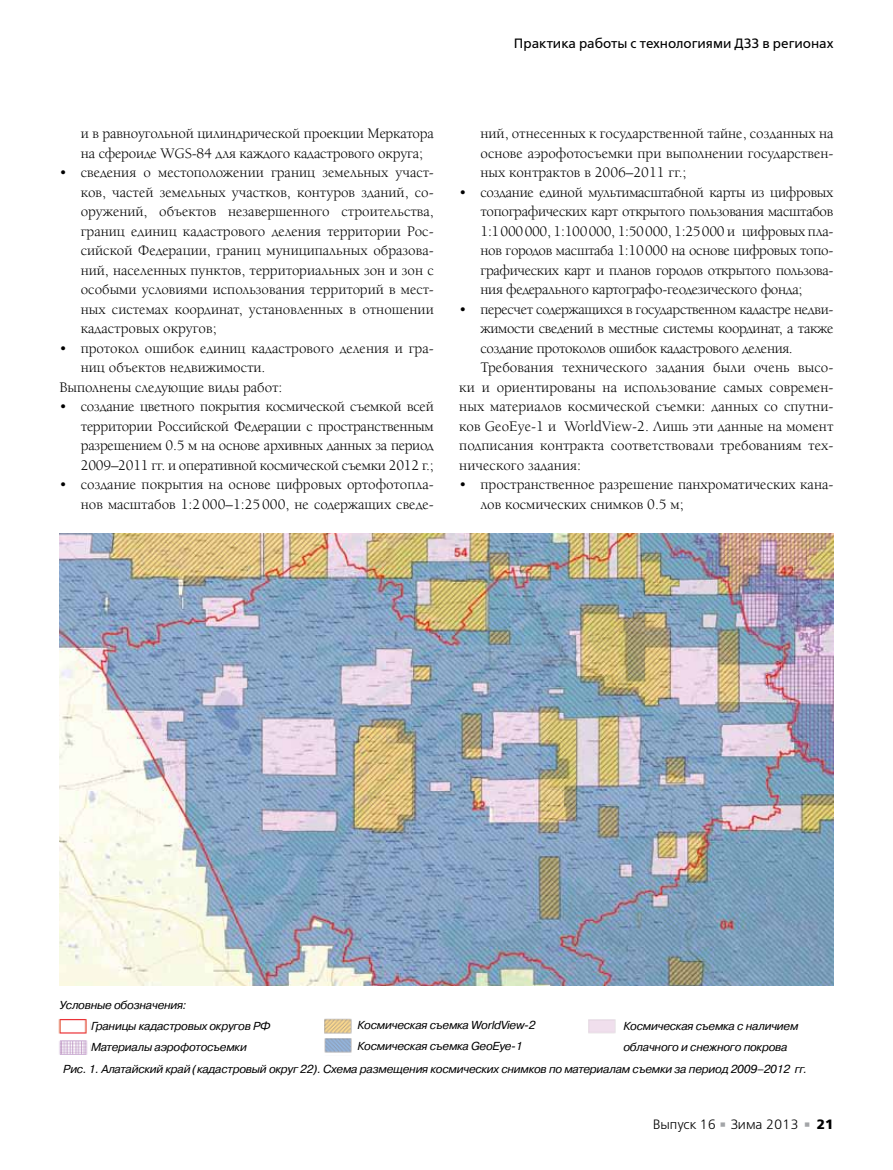
<style>
.page{position:relative;width:893px;height:1170px;background:#fff}
.page>*{position:absolute;margin:0;border:0;box-sizing:border-box;transform-origin:0 0}
.t1{font:15px/19.5px "Alliance";color:#000;text-align:justify}
.t2{font:15px "Alliance";letter-spacing:-.02em;color:#000}
.t3{font:13.5px "Free Set C";color:#000}
.t4{font:300 13.5px "Free Set C";color:#000}
.t5{font:italic 500 11.55px/21.1px "Pragmatica C";letter-spacing:-.02em;color:#000}
.s1{font-family:"Sylfaen";font-weight:400;font-size:19.5px;color:#a3a5a8}
.s2{font-weight:700}
</style>
<div class="page">
<img style="left:60px;top:533px;width:774px;height:452px">
<img style="left:58px;top:1019px;width:29px;height:15px">
<img style="left:59px;top:1040px;width:29px;height:15px">
<img style="left:324px;top:1018px;width:28px;height:16px">
<img style="left:324px;top:1038px;width:28px;height:15px">
<img style="left:588px;top:1019px;width:28px;height:15px">
<p class="t3" style="left:514px;top:36px;width:321px">Практика работы с технологиями ДЗЗ в регионах</p>
<p class="t1" style="left:81px;top:123px;width:354px">и в равноугольной цилиндрической проекции Меркатора на сфероиде WGS-84 для каждого кадастрового округа;</p>
<p class="t1" style="left:81px;top:162px;width:354px;text-indent:-21px">• сведения о местоположении границ земельных участ&shy;ков, частей земельных участков, контуров зданий, со&shy;оружений, объектов незавершенного строительства, границ единиц кадастрового деления территории Рос&shy;сийской Федерации, границ муниципальных образова&shy;ний, населенных пунктов, территориальных зон и зон с особыми условиями использования территорий в мест&shy;ных системах координат, установленных в отношении кадастровых округов;</p>
<p class="t1" style="left:60px;top:338px;width:376px">• протокол ошибок единиц кадастрового деления и гра-</p>
<p class="t1" style="left:81px;top:357px;width:186px">ниц объектов недвижимости.</p>
<p class="t1" style="left:60px;top:377px;width:224px">Выполнены следующие виды работ:</p>
<p class="t1" style="left:81px;top:396px;width:354px;text-indent:-21px">• создание цветного покрытия космической съемкой всей территории Российской Федерации с пространственным разрешением 0.5 м на основе архивных данных за период 2009–2011 гг. и оперативной космической съемки 2012 г.;</p>
<p class="t1" style="left:60px;top:474px;width:376px;text-align:right">• создание покрытия на основе цифровых ортофотопла&shy;нов масштабов 1:2000–1:25000, не содержащих сведе-</p>
<p class="t1" style="left:480px;top:123px;width:354px">ний, отнесенных к государственной тайне, созданных на основе аэрофотосъемки при выполнении государствен&shy;ных контрактов в 2006–2011 гг.;</p>
<p class="t1" style="left:480px;top:182px;width:354px;text-indent:-21px">• создание единой мультимасштабной карты из цифровых топографических карт открытого пользования масштабов 1:1000000, 1:100000, 1:50000, 1:25000 и цифровых пла&shy;нов городов масштаба 1:10000 на основе цифровых топо&shy;графических карт и планов городов открытого пользова&shy;ния федерального картографо-геодезического фонда;</p>
<p class="t2" style="left:459px;top:300px;width:376px">• пересчет содержащихся в государственном кадастре недви-</p>
<p class="t2" style="left:480px;top:319px;width:354px">жимости сведений в местные системы координат, а также</p>
<p class="t2" style="left:480px;top:339px;width:314px">создание протоколов ошибок кадастрового деления.</p>
<p class="t1" style="left:480px;top:357px;width:354px">Требования технического задания были очень высо-</p>
<p class="t1" style="left:459px;top:377px;width:376px">ки и ориентированы на использование самых современ-</p>
<p class="t1" style="left:459px;top:396px;width:376px">ных материалов космической съемки: данных со спутни-</p>
<p class="t1" style="left:459px;top:416px;width:376px">ков GeoEye-1 и WorldView-2. Лишь эти данные на момент</p>
<p class="t1" style="left:459px;top:435px;width:376px">подписания контракта соответствовали требованиям тех-</p>
<p class="t1" style="left:459px;top:455px;width:123px">нического задания:</p>
<p class="t1" style="left:480px;top:474px;width:354px;text-indent:-21px">• пространственное разрешение панхроматических кана&shy;лов космических снимков 0.5 м;</p>
<p class="t5" style="left:91px;top:994px;width:181px;text-indent:-32px">Условные обозначения:<br>Границы кадастровых округов РФ<br>Материалы аэрофотосъемки</p>
<p class="t5" style="left:357px;top:1014px;width:180px">Космическая съeмка WorldView-2<br>Космическая съeмка GeoEye-1</p>
<p class="t5" style="left:623px;top:1015px;width:177px">Космическая съeмка с наличием облачного и снежного покрова</p>
<p class="t5" style="left:63px;top:1058px;width:745px">Рис. 1. Алатайский край (кадастровый округ 22). Схема размещения космических снимков по материалам съемки за период 2009–2012 гг.</p>
<p class="t4" style="left:653px;top:1117px;width:182px">Выпуск 16 <span class="s1">▪</span> Зима 2013 <span class="s1">▪</span> <span class="s2">21</span></p>
</div>
